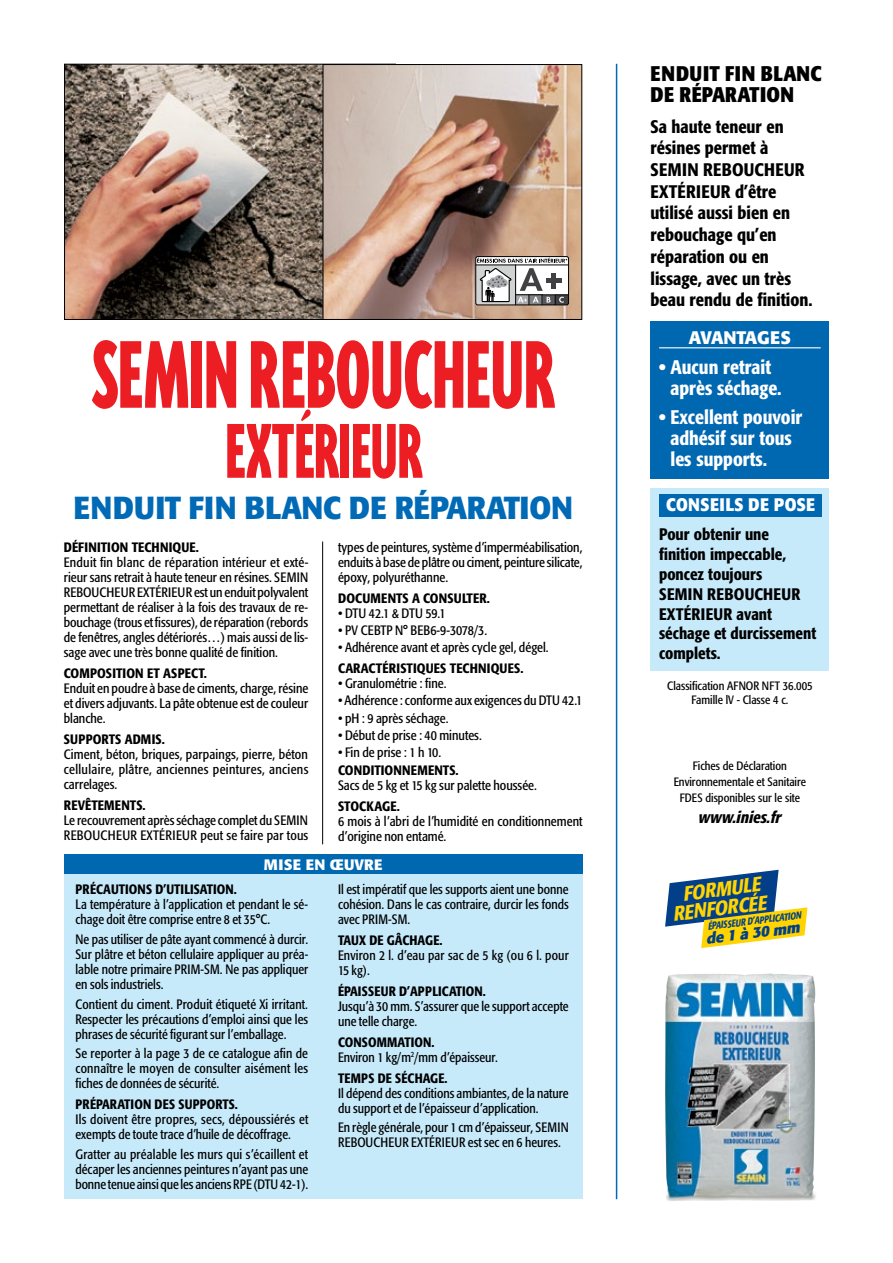
<style>
.page{position:relative;width:893px;height:1263px;background:#fff}
.page>*{position:absolute;margin:0;border:0;box-sizing:border-box;transform-origin:0 0}
.t1{font:900 111px "Triplex Cond";letter-spacing:-.02em;color:#ed1d24;scale:.82 1}
.t2{font:900 89.7px "Triplex Cond";letter-spacing:-.015em;color:#ed1d24;scale:.82 1}
.t3{font:700 31.65px "Formata";color:#006ab6;scale:.95 1}
.t4{font:700 condensed 21px/21.8px "Formata";letter-spacing:.02em;color:#000}
.t5{font:italic 500 condensed 20.25px/18.8px "Formata";color:#ffd400;text-align:center}
.t6{font:500 condensed 19.5px/21px "Formata";color:#fff;text-align:center}
.t7{font:500 condensed 18px/21.8px "Formata";color:#000}
.t8{font:700 18px "Formata";letter-spacing:.02em;color:#fff;scale:.9 1}
.t9{font:700 18px "Formata";color:#fff}
.t10{font:500 condensed 16.5px/19.8px "Formata";color:#000}
.t11{font:italic 500 condensed 16.5px "Formata";color:#000}
.t12{font:700 15px "Formata";letter-spacing:.02em;color:#fff}
.t13{font:italic 700 15px "Formata";color:#023f88}
.t14{font:condensed 13.5px/15px "Formata";color:#000;text-align:justify}
.t15{font:500 condensed 13.5px "Formata";letter-spacing:.01em;color:#000}
.t16{font:condensed 13.5px/15px "Formata";letter-spacing:.02em;color:#000}
.t17{font:condensed 12px/16.2px "Formata";color:#000;text-align:center}
.t18{font:italic 500 condensed 10.05px "Formata";color:#023f88;scale:.89 1}
.s1{font-weight:500}
</style>
<div class="page">
<hr style="left:616px;top:64px;width:1px;height:1135px;background:#006ab6">
<img style="left:66px;top:66px;width:257px;height:252px">
<img style="left:325px;top:66px;width:255px;height:252px">
<div style="left:323px;top:64px;width:259px;height:256px;border:1px solid #000"></div>
<hr style="left:322px;top:541px;width:1px;height:303px;background:#000">
<div style="left:64px;top:855px;width:519px;height:344px;background:#c7eafb"></div>
<div style="left:64px;top:855px;width:519px;height:19px;background:#0067b1"></div>
<div style="left:651px;top:321px;width:178px;height:157px;background:#0067b1"></div>
<hr style="left:659px;top:347px;width:162px;height:1px;background:#fff">
<div style="left:651px;top:488px;width:178px;height:183px;background:#c7eafb"></div>
<div style="left:659px;top:494px;width:163px;height:22px;background:#0067b1"></div>
<img style="left:665px;top:973px;width:151px;height:228px">
<svg style="left:665px;top:870px;width:142px;height:78px"></svg>
<div style="left:475px;top:256px;width:94px;height:49px;border:1px solid #000;border-radius:2px"></div>
<svg style="left:474px;top:258px;width:95px;height:47px"></svg>
<hr style="left:546px;top:279px;width:15px;height:4px;background:#414042">
<hr style="left:552px;top:273px;width:4px;height:16px;background:#414042">
<h3 class="t4" style="left:651px;top:62px;width:173px">ENDUIT FIN BLANC<br>DE RÉPARATION</h3>
<h3 class="t7" style="left:651px;top:115px;width:163px">Sa haute teneur en résines permet à<br>SEMIN REBOUCHEUR<br>EXTÉRIEUR d’être utilisé aussi bien en rebouchage qu’en réparation ou en lissage, avec un très beau rendu de finition.</h3>
<h3 class="t9" style="left:689px;top:326px;width:104px">AVANTAGES</h3>
<h3 class="t6" style="left:659px;top:356px;width:124px">• Aucun retrait après séchage.</h3>
<h3 class="t6" style="left:670px;top:407px;width:133px;text-align:left;text-indent:-11px">• Excellent pouvoir adhésif sur tous les supports.</h3>
<h1 class="t1" style="left:93px;top:321px;width:564px">SEMIN REBOUCHEUR</h1>
<h2 class="t2" style="left:225px;top:408px;width:242px">EXTÉRIEUR</h2>
<h3 class="t3" style="left:73px;top:488px;width:527px">ENDUIT FIN BLANC DE RÉPARATION</h3>
<h3 class="t8" style="left:666px;top:493px;width:167px">CONSEILS DE POSE</h3>
<p class="t15" style="left:64px;top:539px;width:137px">DÉFINITION TECHNIQUE.</p>
<p class="t14" style="left:64px;top:555px;width:246px">Enduit fin blanc de réparation intérieur et exté&shy;rieur sans retrait à haute teneur en résines. SEMIN REBOUCHEUR EXTÉRIEUR est un enduit polyvalent permettant de réaliser à la fois des travaux de re&shy;bouchage (trous et fissures), de réparation (rebords de fenêtres, angles détériorés…) mais aussi de lis&shy;sage avec une très bonne qualité de finition.</p>
<p class="t15" style="left:64px;top:665px;width:145px">COMPOSITION ET ASPECT.</p>
<p class="t14" style="left:64px;top:681px;width:246px">Enduit en poudre à base de ciments, charge, résine et divers adjuvants. La pâte obtenue est de couleur blanche.</p>
<p class="t15" style="left:64px;top:731px;width:103px">SUPPORTS ADMIS.</p>
<p class="t14" style="left:64px;top:747px;width:246px">Ciment, béton, briques, parpaings, pierre, béton cellulaire, plâtre, anciennes peintures, anciens carrelages.</p>
<p class="t15" style="left:64px;top:797px;width:83px">REVÊTEMENTS.</p>
<p class="t14" style="left:64px;top:813px;width:246px">Le recouvrement après séchage complet du SEMIN<br>REBOUCHEUR EXTÉRIEUR peut se faire par tous</p>
<p class="t15" style="left:75px;top:881px;width:163px">PRÉCAUTIONS D’UTILISATION.</p>
<p class="t14" style="left:75px;top:897px;width:234px">La température à l’application et pendant le sé&shy;chage doit être comprise entre 8 et 35°C.</p>
<p class="t14" style="left:75px;top:932px;width:234px">Ne pas utiliser de pâte ayant commencé à durcir.<br>Sur plâtre et béton cellulaire appliquer au préa&shy;lable notre primaire PRIM-SM. Ne pas appliquer en sols industriels.</p>
<p class="t14" style="left:75px;top:996px;width:234px">Contient du ciment. Produit étiqueté Xi irritant.<br>Respecter les précautions d’emploi ainsi que les phrases de sécurité figurant sur l’emballage.</p>
<p class="t14" style="left:75px;top:1046px;width:234px">Se reporter à la page 3 de ce catalogue afin de connaître le moyen de consulter aisément les fiches de données de sécurité.</p>
<p class="t15" style="left:75px;top:1096px;width:164px">PRÉPARATION DES SUPPORTS.</p>
<p class="t16" style="left:75px;top:1112px;width:234px">Ils doivent être propres, secs, dépoussiérés et exempts de toute trace d’huile de décoffrage.</p>
<p class="t14" style="left:75px;top:1147px;width:234px">Gratter au préalable les murs qui s’écaillent et décaper les anciennes peintures n’ayant pas une bonne tenue ainsi que les anciens RPE (DTU 42-1).</p>
<p class="t14" style="left:338px;top:539px;width:246px">types de peintures, système d’imperméabilisation, enduits à base de plâtre ou ciment, peinture silicate, époxy, polyuréthanne.</p>
<p class="t15" style="left:338px;top:590px;width:153px">DOCUMENTS A CONSULTER.</p>
<p class="t14" style="left:338px;top:605px;width:109px">• DTU 42.1 &amp; DTU 59.1</p>
<p class="t14" style="left:338px;top:623px;width:151px">• PV CEBTP N° BEB6-9-3078/3.</p>
<p class="t14" style="left:338px;top:640px;width:212px">• Adhérence avant et après cycle gel, dégel.</p>
<p class="t15" style="left:338px;top:660px;width:187px">CARACTÉRISTIQUES TECHNIQUES.</p>
<p class="t14" style="left:338px;top:676px;width:110px">• Granulométrie : fine.</p>
<p class="t14" style="left:338px;top:693px;width:246px">• Adhérence : conforme aux exigences du DTU 42.1</p>
<p class="t14" style="left:338px;top:710px;width:112px">• pH : 9 après séchage.</p>
<p class="t14" style="left:338px;top:727px;width:145px">• Début de prise : 40 minutes.</p>
<p class="t14" style="left:338px;top:745px;width:105px">• Fin de prise : 1 h 10.</p>
<p class="t15" style="left:338px;top:762px;width:122px">CONDITIONNEMENTS.</p>
<p class="t14" style="left:338px;top:778px;width:200px">Sacs de 5 kg et 15 kg sur palette houssée.</p>
<p class="t15" style="left:338px;top:798px;width:63px">STOCKAGE.</p>
<p class="t14" style="left:338px;top:814px;width:246px">6 mois à l’abri de l’humidité en conditionnement d’origine non entamé.</p>
<p class="t14" style="left:338px;top:882px;width:232px">Il est impératif que les supports aient une bonne cohésion. Dans le cas contraire, durcir les fonds avec PRIM-SM.</p>
<p class="t15" style="left:338px;top:932px;width:106px">TAUX DE GÂCHAGE.</p>
<p class="t14" style="left:338px;top:947px;width:232px">Environ 2 l. d’eau par sac de 5 kg (ou 6 l. pour<br>15 kg).</p>
<p class="t15" style="left:338px;top:983px;width:149px">ÉPAISSEUR D’APPLICATION.</p>
<p class="t14" style="left:338px;top:998px;width:232px">Jusqu’à 30 mm. S’assurer que le support accepte une telle charge.</p>
<p class="t14" style="left:338px;top:1034px;width:161px"><span class="s1">CONSOMMATION.<br></span>Environ 1 kg/m<sup>2</sup>/mm d’épaisseur.</p>
<p class="t15" style="left:338px;top:1070px;width:111px">TEMPS DE SÉCHAGE.</p>
<p class="t14" style="left:338px;top:1085px;width:232px">Il dépend des conditions ambiantes, de la nature du support et de l’épaisseur d’application.</p>
<p class="t14" style="left:338px;top:1120px;width:232px">En règle générale, pour 1 cm d’épaisseur, SEMIN<br>REBOUCHEUR EXTÉRIEUR est sec en 6 heures.</p>
<p class="t12" style="left:264px;top:855px;width:120px">MISE EN ŒUVRE</p>
<p class="t10" style="left:659px;top:525px;width:159px">Pour obtenir une finition impeccable, poncez toujours<br>SEMIN REBOUCHEUR<br>EXTÉRIEUR avant séchage et durcissement complets.</p>
<p class="t17" style="left:667px;top:678px;width:147px;line-height:14.7px">Classification AFNOR NFT 36.005<br>Famille lV - Classe 4 c.</p>
<p class="t17" style="left:674px;top:757px;width:134px">Fiches de Déclaration<br>Environnementale et Sanitaire<br>FDES disponibles sur le site</p>
<p class="t11" style="left:698px;top:807px;width:84px">www.inies.fr</p>
<h3 class="t5" style="left:669px;top:886px;width:96px;rotate:-7deg">FORMULE<br>RENFORCÉE</h3>
<p class="t18" style="left:707px;top:920px;width:107px;rotate:-7deg">ÉPAISSEUR D’APPLICATION</p>
<p class="t13" style="left:705px;top:929px;width:96px;rotate:-7deg">de 1 à 30 mm</p>
</div>
